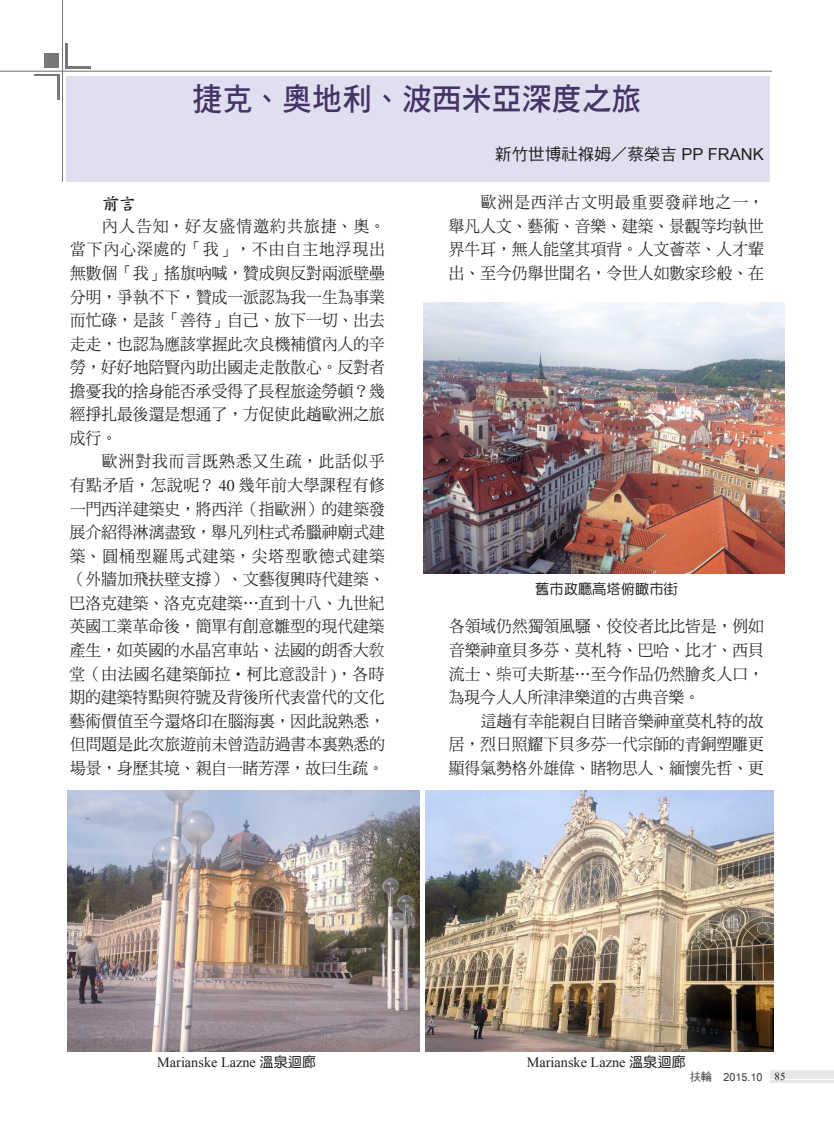
<style>
.page{position:relative;width:834px;height:1132px;background:#fff}
.page>*{position:absolute;margin:0;border:0;box-sizing:border-box;transform-origin:0 0}
.t1{font:31.5px "DF Hei Std W7";color:#443367;scale:.95 1}
.t2{font:18px "DF Kai Shu Std W7";color:#231f20;scale:.95 1}
.t3{font:16.5px/23.5px "DF Ming Std W5";letter-spacing:.005em;color:#231f20;text-align:justify;scale:.95 1}
.t4{font:16.5px "DF Hei Std W5";color:#231f20}
.t5{font:14.25px "Times New Roman";color:#231f20}
.t6{font:14.25px "DF Yuan Std W5";color:#231f20}
.t7{font:12px "Latha";color:#3e3e3f}
.s1{font-family:"Arial"}
.s2{font-family:"Times LT Std"}
.s3{font-family:"P Ming Li U"}
.s4{font-family:"DF Yuan Std W5"}
.s5{font-family:"DF Hei W5 WIN BF";font-size:11.25px}
.s6{font-family:"Aparajita";font-size:13.5px;color:#231f20}
</style>
<div class="page">
<img style="left:67px;top:790px;width:353px;height:260px">
<img style="left:425px;top:790px;width:348px;height:260px">
<img style="left:423px;top:302px;width:361px;height:271px">
<hr style="left:0;top:71px;width:771px;height:1px;background:#76787b">
<hr style="left:62px;top:0;width:1px;height:182px;background:#76787b">
<div style="left:44px;top:53px;width:15px;height:15px;background:#76787b"></div>
<div style="left:66px;top:43px;width:25px;height:25px;background:#76787b"></div>
<div style="left:68px;top:41px;width:25px;height:25px;background:#fff"></div>
<div style="left:34px;top:74px;width:25px;height:26px;background:#76787b"></div>
<div style="left:32px;top:76px;width:25px;height:26px;background:#fff"></div>
<div style="left:66px;top:76px;width:703px;height:106px;background:#e0dfef"></div>
<div style="left:770px;top:1069px;width:63px;height:9px;background:#e6e7e9"></div>
<hr style="left:770px;top:1080px;width:63px;height:2px;background:#e6e7e9">
<h1 class="t1" style="left:192px;top:82px;width:474px">捷克、奧地利、波西米亞深度之旅</h1>
<p class="t4" style="left:495px;top:145px;width:270px">新竹世博社褓姆／蔡榮吉 <span class="s1">PP FRANK</span></p>
<p class="t2" style="left:102px;top:193px;width:38px">前言</p>
<p class="t3" style="left:70px;top:214px;width:333px;text-indent:32px">內人告知，好友盛情邀約共旅捷、奧。當下內心深處的「我」，不由自主地浮現出無數個「我」搖旗吶喊，贊成與反對兩派壁壘分明，爭執不下，贊成一派認為我一生為事業而忙碌，是該「善待」自己、放下一切、出去走走，也認為應該掌握此次良機補償內人的辛勞，好好地陪賢內助出國走走散散心。反對者擔憂我的捨身能否承受得了長程旅途勞頓？幾經掙扎最後還是想通了，方促使此趟歐洲之旅成行。</p>
<p class="t3" style="left:70px;top:449px;width:333px;text-indent:32px">歐洲對我而言既熟悉又生疏，此話似乎有點矛盾，怎說呢？ <span class="s2">40</span> 幾年前大學課程有修一門西洋建築史，將西洋（指歐洲）的建築發展介紹得淋漓盡致，舉凡列柱式希臘神廟式建築、圓桶型羅馬式建築，尖塔型歌德式建築（外牆加飛扶壁支撐）、文藝復興時代建築、巴洛克建築、洛克克建築…直到十八、九世紀英國工業革命後，簡單有創意雛型的現代建築產生，如英國的水晶宮車站、法國的朗香大<span class="s3">敎</span>堂（由法國名建築師拉•柯比意設計 <span class="s2">)</span>，各時期的建築特點與符號及背後所代表當代的文化藝術價值至今還烙印在腦海裏，因此說熟悉，但問題是此次旅遊前未曾造訪過書本裏熟悉的場景，身歷其境、親自一睹芳澤，故曰生疏。</p>
<p class="t3" style="left:449px;top:190px;width:333px;text-indent:32px">歐洲是西洋古文明最重要發祥地之一，舉凡人文、藝術、音樂、建築、景觀等均執世界牛耳，無人能望其項背。人文薈萃、人才輩出、至今仍舉世聞名，令世人如數家珍般、在</p>
<p class="t6" style="left:535px;top:581px;width:144px">舊市政廳高塔俯瞰市街</p>
<p class="t3" style="left:449px;top:614px;width:333px">各領域仍然獨領風騷、佼佼者比比皆是，例如音樂神童貝多芬、莫札特、巴哈、比才、西貝流士、<span class="s3">柴</span>可夫斯基…至今作品仍然膾炙人口，為現今人人所津津樂道的古典音樂。</p>
<p class="t3" style="left:449px;top:708px;width:333px;text-indent:32px">這趟有幸能親自目睹音樂神童莫札特的故居，烈日照耀下貝多芬一代宗師的青銅塑雕更顯得氣勢格外雄偉、睹物思人、緬懷先哲、更</p>
<p class="t5" style="left:157px;top:1052px;width:161px">Marianske Lazne <span class="s4">溫泉迴廊</span></p>
<p class="t5" style="left:527px;top:1052px;width:161px">Marianske Lazne <span class="s4">溫泉迴廊</span></p>
<p class="t7" style="left:689px;top:1066px;width:97px"><span class="s5">扶輪　</span>2015.10 <span class="s6">85</span></p>
</div>
